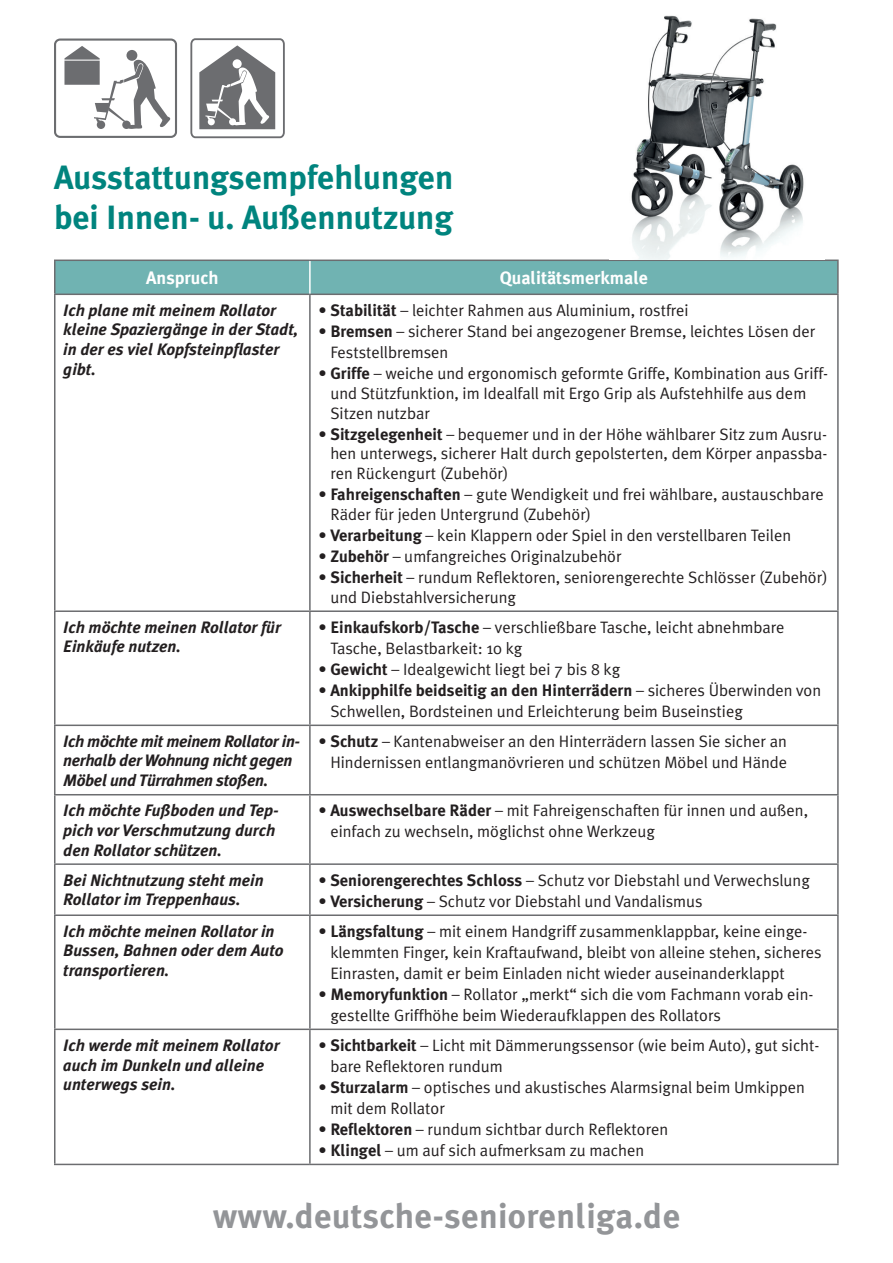
<style>
.page{position:relative;width:893px;height:1263px;background:#fff}
.page>*{position:absolute;margin:0;border:0;box-sizing:border-box;transform-origin:0 0}
.t1{font:700 34.5px "Meta Plus";letter-spacing:.01em;color:#939598}
.t2{font:700 33.6px/40.7px "Meta Plus";color:#00847e}
.t3{font:700 18px "Meta Plus";color:#fff}
.t4{font:16.5px/21px "Meta Plus Normal";color:#231f20}
.t5{font:italic 700 16.5px/19.8px "Meta Plus";color:#231f20}
.t6{font:italic 700 16.5px/19.8px "Meta Plus";letter-spacing:-.02em;color:#231f20}
.t7{font:700 16.5px "Meta Plus";color:#231f20}
.s1{font-family:"Meta Plus";font-weight:700}
.s2{font-family:"Meta Plus Normal";font-weight:400}
</style>
<div class="page">
<div style="left:56px;top:261px;width:781px;height:33px;background:#70b3b2"></div>
<hr style="left:54px;top:260px;width:256px;height:1px;background:#6c6d70">
<hr style="left:54px;top:261px;width:2px;height:33px;background:#6c6d70">
<hr style="left:310px;top:260px;width:529px;height:1px;background:#6c6d70">
<hr style="left:837px;top:261px;width:2px;height:33px;background:#6c6d70">
<hr style="left:54px;top:294px;width:256px;height:1px;background:#6c6d70">
<hr style="left:310px;top:294px;width:529px;height:1px;background:#6c6d70">
<hr style="left:54px;top:295px;width:2px;height:315px;background:#6c6d70">
<hr style="left:309px;top:295px;width:2px;height:315px;background:#6c6d70">
<hr style="left:837px;top:295px;width:2px;height:315px;background:#6c6d70">
<hr style="left:54px;top:610px;width:256px;height:2px;background:#6c6d70">
<hr style="left:54px;top:612px;width:2px;height:112px;background:#6c6d70">
<hr style="left:310px;top:610px;width:529px;height:2px;background:#6c6d70">
<hr style="left:309px;top:612px;width:2px;height:112px;background:#6c6d70">
<hr style="left:837px;top:612px;width:2px;height:112px;background:#6c6d70">
<hr style="left:54px;top:724px;width:256px;height:2px;background:#6c6d70">
<hr style="left:54px;top:726px;width:2px;height:68px;background:#6c6d70">
<hr style="left:310px;top:724px;width:529px;height:2px;background:#6c6d70">
<hr style="left:309px;top:726px;width:2px;height:68px;background:#6c6d70">
<hr style="left:837px;top:726px;width:2px;height:68px;background:#6c6d70">
<hr style="left:54px;top:794px;width:256px;height:1px;background:#6c6d70">
<hr style="left:54px;top:795px;width:2px;height:68px;background:#6c6d70">
<hr style="left:310px;top:794px;width:529px;height:1px;background:#6c6d70">
<hr style="left:309px;top:795px;width:2px;height:68px;background:#6c6d70">
<hr style="left:837px;top:795px;width:2px;height:68px;background:#6c6d70">
<hr style="left:54px;top:863px;width:256px;height:2px;background:#6c6d70">
<hr style="left:54px;top:865px;width:2px;height:49px;background:#6c6d70">
<hr style="left:310px;top:863px;width:529px;height:2px;background:#6c6d70">
<hr style="left:309px;top:865px;width:2px;height:49px;background:#6c6d70">
<hr style="left:837px;top:865px;width:2px;height:49px;background:#6c6d70">
<hr style="left:54px;top:914px;width:256px;height:2px;background:#6c6d70">
<hr style="left:54px;top:916px;width:2px;height:112px;background:#6c6d70">
<hr style="left:310px;top:914px;width:529px;height:2px;background:#6c6d70">
<hr style="left:309px;top:916px;width:2px;height:112px;background:#6c6d70">
<hr style="left:837px;top:916px;width:2px;height:112px;background:#6c6d70">
<hr style="left:54px;top:1028px;width:256px;height:2px;background:#6c6d70">
<hr style="left:54px;top:1030px;width:2px;height:134px;background:#6c6d70">
<hr style="left:310px;top:1028px;width:529px;height:2px;background:#6c6d70">
<hr style="left:309px;top:1030px;width:2px;height:134px;background:#6c6d70">
<hr style="left:837px;top:1030px;width:2px;height:134px;background:#6c6d70">
<hr style="left:54px;top:1164px;width:256px;height:1px;background:#6c6d70">
<hr style="left:310px;top:1164px;width:529px;height:1px;background:#6c6d70">
<hr style="left:309px;top:261px;width:2px;height:33px;background:#fff">
<svg style="left:190px;top:38px;width:95px;height:101px"></svg>
<div style="left:54px;top:39px;width:123px;height:99px;border:2px solid #6c6d70;border-radius:5px"></div>
<svg style="left:64px;top:46px;width:106px;height:83px"></svg>
<hr style="left:64px;top:60px;width:36px;height:1px;background:#fff">
<img style="left:631px;top:15px;width:173px;height:245px">
<h2 class="t2" style="left:54px;top:157px;width:401px">Ausstattungsempfehlungen bei Innen- u. Außennutzung</h2>
<p class="t3" style="left:146px;top:268px;width:74px">Anspruch</p>
<p class="t3" style="left:500px;top:268px;width:150px">Qualitätsmerkmale</p>
<p class="t5" style="left:63px;top:300px;width:237px">Ich plane mit meinem Rollator kleine Spaziergänge in der Stadt, in der es viel Kopfsteinpflaster gibt.</p>
<p class="t4" style="left:318px;top:299px;width:372px">• <span class="s1">Stabilität</span> – leichter Rahmen aus Aluminium, rostfrei</p>
<p class="t4" style="left:330px;top:320px;width:486px;text-indent:-12px">• <span class="s1">Bremsen</span> – sicherer Stand bei angezogener Bremse, leichtes Lösen der<br>Feststellbremsen</p>
<p class="t4" style="left:330px;top:363px;width:499px;line-height:19.8px;text-indent:-12px">• <span class="s1">Griffe</span> – weiche und ergonomisch geformte Griffe, Kombination aus Griff&shy;und Stützfunktion, im Idealfall mit Ergo Grip als Aufstehhilfe aus dem<br>Sitzen nutzbar</p>
<p class="t4" style="left:330px;top:424px;width:499px;line-height:19.8px;text-align:justify;text-indent:-12px">• <span class="s1">Sitzgelegenheit</span> – bequemer und in der Höhe wählbarer Sitz zum Ausru&shy;hen unterwegs, sicherer Halt durch gepolsterten, dem Körper anpassba&shy;ren Rückengurt (Zubehör)</p>
<p class="t4" style="left:330px;top:484px;width:495px;line-height:19.8px;text-indent:-12px">• <span class="s1">Fahreigenschaften</span> – gute Wendigkeit und frei wählbare, austauschbare<br>Räder für jeden Untergrund (Zubehör)</p>
<p class="t4" style="left:318px;top:524px;width:474px">• <span class="s1">Verarbeitung</span> – kein Klappern oder Spiel in den verstellbaren Teilen</p>
<p class="t4" style="left:318px;top:545px;width:305px">• <span class="s1">Zubehör</span> – umfangreiches Originalzubehör</p>
<p class="t4" style="left:330px;top:567px;width:499px;line-height:19.8px;text-indent:-12px">• <span class="s1">Sicherheit</span> – rundum Reflektoren, seniorengerechte Schlösser (Zubehör) und Diebstahlversicherung</p>
<p class="t5" style="left:63px;top:617px;width:219px">Ich möchte meinen Rollator für<br>Einkäufe nutzen.</p>
<p class="t4" style="left:330px;top:616px;width:456px;text-indent:-12px">• <span class="s1">Einkaufskorb/Tasche</span> – verschließbare Tasche, leicht abnehmbare<br>Tasche, Belastbarkeit: 10 kg</p>
<p class="t4" style="left:318px;top:658px;width:303px">• <span class="s1">Gewicht</span> – Idealgewicht liegt bei 7 bis 8 kg</p>
<p class="t7" style="left:318px;top:681px;width:504px"><span class="s2">•</span> Ankipphilfe beidseitig an den Hinterrädern <span class="s2">– sicheres Überwinden von</span></p>
<p class="t4" style="left:330px;top:700px;width:414px">Schwellen, Bordsteinen und Erleichterung beim Buseinstieg</p>
<p class="t6" style="left:63px;top:731px;width:238px">Ich möchte mit meinem Rollator in&shy;nerhalb der Wohnung nicht gegen<br>Möbel und Türrahmen stoßen.</p>
<p class="t4" style="left:318px;top:730px;width:470px;text-align:right">• <span class="s1">Schutz</span> – Kantenabweiser an den Hinterrädern lassen Sie sicher an<br>Hindernissen entlangmanövrieren und schützen Möbel und Hände</p>
<p class="t5" style="left:63px;top:800px;width:217px">Ich möchte Fußboden und Tep&shy;pich vor Verschmutzung durch den Rollator schützen.</p>
<p class="t4" style="left:330px;top:800px;width:479px;text-indent:-12px">• <span class="s1">Auswechselbare Räder</span> – mit Fahreigenschaften für innen und außen, einfach zu wechseln, möglichst ohne Werkzeug</p>
<p class="t5" style="left:63px;top:870px;width:202px">Bei Nichtnutzung steht mein<br>Rollator im Treppenhaus.</p>
<p class="t4" style="left:318px;top:869px;width:493px">• <span class="s1">Seniorengerechtes Schloss</span> – Schutz vor Diebstahl und Verwechslung</p>
<p class="t4" style="left:318px;top:890px;width:386px">• <span class="s1">Versicherung</span> – Schutz vor Diebstahl und Vandalismus</p>
<p class="t5" style="left:63px;top:921px;width:222px">Ich möchte meinen Rollator in<br>Bussen, Bahnen oder dem Auto transportieren.</p>
<p class="t4" style="left:330px;top:920px;width:493px;text-indent:-12px">• <span class="s1">Längsfaltung</span> – mit einem Handgriff zusammenklappbar, keine einge&shy;klemmten Finger, kein Kraftaufwand, bleibt von alleine stehen, sicheres<br>Einrasten, damit er beim Einladen nicht wieder auseinanderklappt</p>
<p class="t4" style="left:330px;top:983px;width:485px;text-indent:-12px">• <span class="s1">Memoryfunktion</span> – Rollator „merkt“ sich die vom Fachmann vorab ein&shy;gestellte Griffhöhe beim Wiederaufklappen des Rollators</p>
<p class="t5" style="left:63px;top:1035px;width:218px">Ich werde mit meinem Rollator auch im Dunkeln und alleine unterwegs sein.</p>
<p class="t4" style="left:330px;top:1034px;width:491px;text-indent:-12px">• <span class="s1">Sichtbarkeit</span> – Licht mit Dämmerungssensor (wie beim Auto), gut sicht&shy;bare Reflektoren rundum</p>
<p class="t4" style="left:330px;top:1076px;width:476px;text-indent:-12px">• <span class="s1">Sturzalarm</span> – optisches und akustisches Alarmsignal beim Umkippen mit dem Rollator</p>
<p class="t4" style="left:318px;top:1118px;width:351px">• <span class="s1">Reflektoren</span> – rundum sichtbar durch Reflektoren</p>
<p class="t4" style="left:318px;top:1139px;width:327px">• <span class="s1">Klingel</span> – um auf sich aufmerksam zu machen</p>
<h1 class="t1" style="left:213px;top:1196px;width:469px">www.deutsche-seniorenliga.de</h1>
</div>
